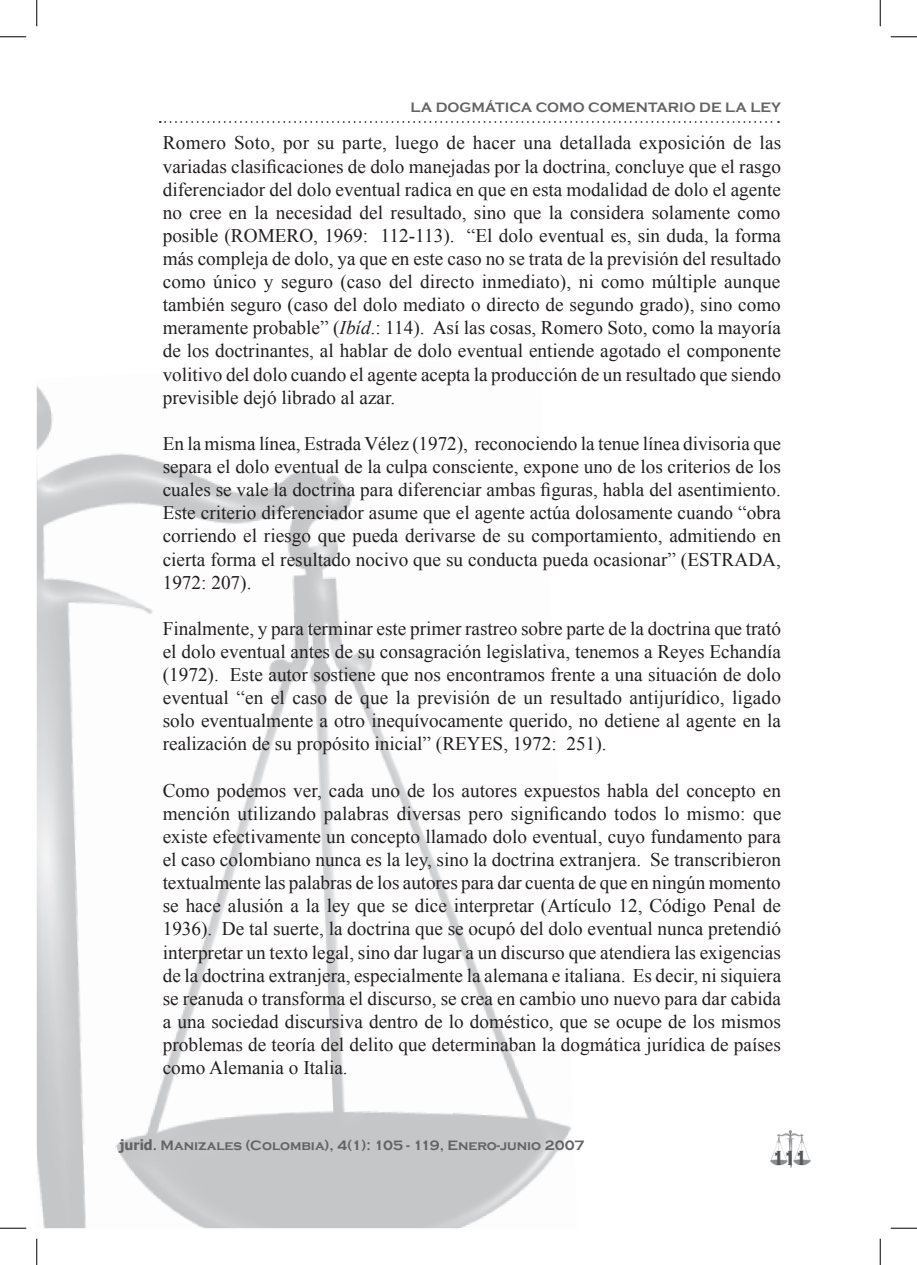
<style>
.page{position:relative;width:917px;height:1265px;background:#fff}
.page>*{position:absolute;margin:0;border:0;box-sizing:border-box;transform-origin:0 0}
.t1{font:700 21px "Copperplate Gothic";color:#57585a}
.t2{font:19.25px/23.1px "Times New Roman";color:#231f20;text-align:justify}
.t3{font:700 14px "Copperplate Gothic";color:#636366}
.s1{font-style:italic}
.s2{font-family:"Tahoma"}
</style>
<div class="page">
<img style="left:37px;top:385px;width:372px;height:412px">
<img style="left:458px;top:922px;width:113px;height:305px">
<img style="left:37px;top:797px;width:421px;height:430px">
<svg style="left:160px;top:121px;width:619px;height:2px"></svg>
<img style="left:770px;top:1130px;width:40px;height:37px">
<svg style="left:0;top:36px;width:26px;height:1px"></svg>
<svg style="left:891px;top:36px;width:26px;height:1px"></svg>
<svg style="left:0;top:1227px;width:26px;height:1px"></svg>
<svg style="left:891px;top:1227px;width:26px;height:1px"></svg>
<svg style="left:36px;top:0;width:1px;height:26px"></svg>
<svg style="left:36px;top:1238px;width:1px;height:26px"></svg>
<svg style="left:880px;top:0;width:1px;height:26px"></svg>
<svg style="left:880px;top:1238px;width:1px;height:26px"></svg>
<p class="t3" style="left:410px;top:100px;width:372px">LA DOGMÁTICA COMO COMENTARIO DE LA LEY</p>
<p class="t2" style="left:163px;top:131px;width:620px">Romero Soto, por su parte, luego de hacer una detallada exposición de las variadas clasificaciones de dolo manejadas por la doctrina, concluye que el rasgo diferenciador del dolo eventual radica en que en esta modalidad de dolo el agente no cree en la necesidad del resultado, sino que la considera solamente como posible (ROMERO, 1969: 112-113). “El dolo eventual es, sin duda, la forma más compleja de dolo, ya que en este caso no se trata de la previsión del resultado como único y seguro (caso del directo inmediato), ni como múltiple aunque también seguro (caso del dolo mediato o directo de segundo grado), sino como meramente probable” (<span class="s1">Ibíd</span>.: 114). Así las cosas, Romero Soto, como la mayoría de los doctrinantes, al hablar de dolo eventual entiende agotado el componente volitivo del dolo cuando el agente acepta la producción de un resultado que siendo previsible dejó librado al azar.</p>
<p class="t2" style="left:163px;top:431px;width:620px">En la misma línea, Estrada Vélez (1972), reconociendo la tenue línea divisoria que separa el dolo eventual de la culpa consciente, expone uno de los criterios de los cuales se vale la doctrina para diferenciar ambas figuras, habla del asentimiento.<br>Este criterio diferenciador asume que el agente actúa dolosamente cuando “obra corriendo el riesgo que pueda derivarse de su comportamiento, admitiendo en cierta forma el resultado nocivo que su conducta pueda ocasionar” (ESTRADA, 1972: 207).</p>
<p class="t2" style="left:163px;top:616px;width:620px">Finalmente, y para terminar este primer rastreo sobre parte de la doctrina que trató el dolo eventual antes de su consagración legislativa, tenemos a Reyes Echandía (1972). Este autor sostiene que nos encontramos frente a una situación de dolo eventual “en el caso de que la previsión de un resultado antijurídico, ligado solo eventualmente a otro inequívocamente querido, no detiene al agente en la realización de su propósito inicial” (REYES, 1972: 251).</p>
<p class="t2" style="left:163px;top:778px;width:620px">Como podemos ver, cada uno de los autores expuestos habla del concepto en mención utilizando palabras diversas pero significando todos lo mismo: que existe efectivamente un concepto llamado dolo eventual, cuyo fundamento para el caso colombiano nunca es la ley, sino la doctrina extranjera. Se transcribieron textualmente las palabras de los autores para dar cuenta de que en ningún momento se hace alusión a la ley que se dice interpretar (Artículo 12, Código Penal de 1936). De tal suerte, la doctrina que se ocupó del dolo eventual nunca pretendió interpretar un texto legal, sino dar lugar a un discurso que atendiera las exigencias de la doctrina extranjera, especialmente la alemana e italiana. Es decir, ni siquiera se reanuda o transforma el discurso, se crea en cambio uno nuevo para dar cabida a una sociedad discursiva dentro de lo doméstico, que se ocupe de los mismos problemas de teoría del delito que determinaban la dogmática jurídica de países como Alemania o Italia.</p>
<p class="t3" style="left:120px;top:1136px;width:466px"><span class="s2">jurid</span>. Manizales (Colombia), 4(1): 105 - 119, Enero-junio 2007</p>
<p class="t1" style="left:771px;top:1146px;width:39px">111</p>
</div>
